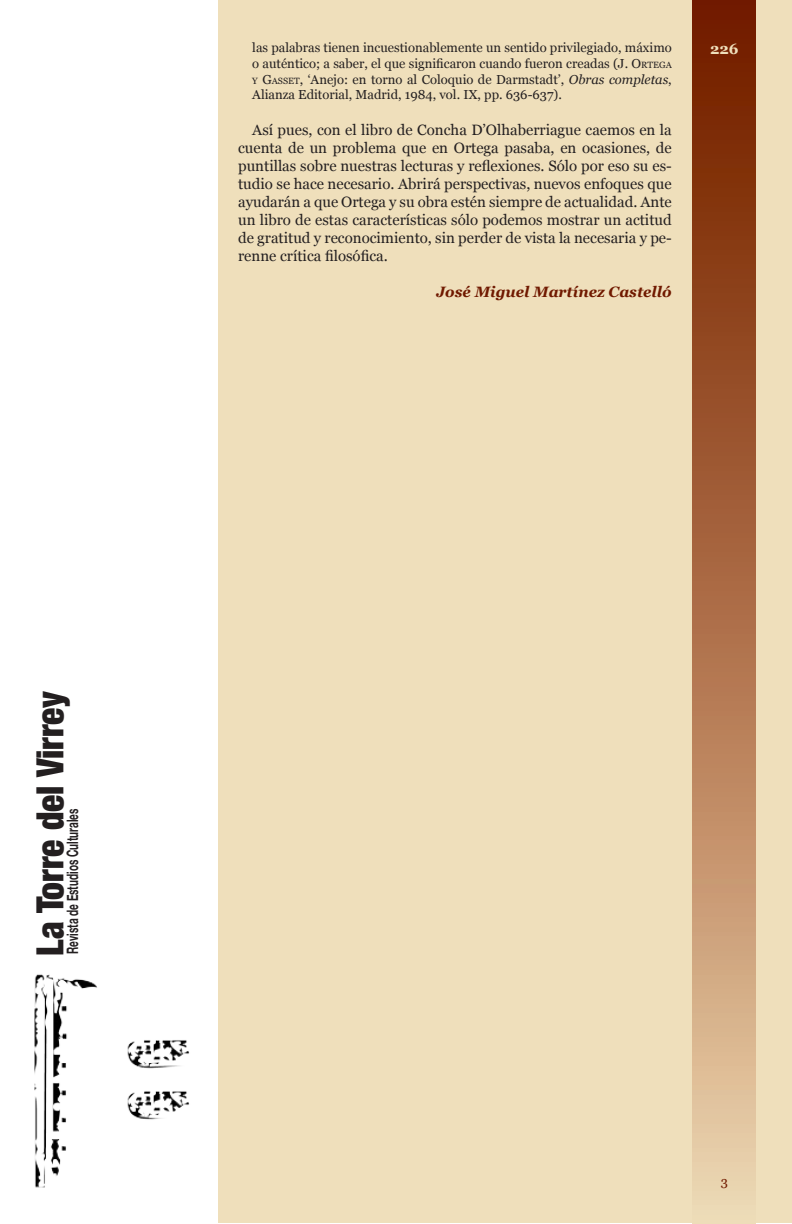
<style>
.page{position:relative;width:792px;height:1224px;background:#fff}
.page>*{position:absolute;margin:0;border:0;box-sizing:border-box;transform-origin:0 0}
.t1{font:900 condensed 37.5px "Helvetica Neue";color:#231f20;scale:.95 1}
.t2{font:700 15.8px "Helvetica Neue";color:#231f20;scale:.63 1}
.Sangría_de_texto_nor{font:15px/18px "Georgia";color:#231f20;text-align:justify}
.t3{font:italic 700 15px "Georgia";color:#701900}
.t4{font:700 15px "Georgia";color:#efdfbb}
.t5{font:13px/15.6px "Georgia";color:#231f20;text-align:justify}
.s1{font-size:9.1px}
.s2{font-style:italic}
</style>
<div class="page">
<div style="left:218px;top:0;width:574px;height:1224px;background:#efdfbb"></div>
<div style="left:693px;top:0;width:63px;height:1224px;background:linear-gradient(to bottom,#6f1300,#edd1ab)"></div>
<img style="left:34px;top:974px;width:156px;height:214px">
<h1 class="t1" style="left:27px;top:956px;width:280px;rotate:-90deg">La Torre del Virrey</h1>
<p class="t2" style="left:63px;top:954px;width:232px;rotate:-90deg">Revista de Estudios Culturales</p>
<p class="t5" style="left:252px;top:40px;width:421px">las palabras tienen incuestionablemente un sentido privilegiado, máximo o auténtico; a saber, el que significaron cuando fueron creadas (J. O<span class="s1">rtega y</span> G<span class="s1">asset</span>, ‘Anejo: en torno al Coloquio de Darmstadt’, <span class="s2">Obras completas</span>, Alianza Editorial, Madrid, 1984, vol. IX, pp. 636-637).</p>
<p class="Sangría_de_texto_nor" style="left:238px;top:121px;width:435px;text-indent:14px">Así pues, con el libro de Concha D’Olhaberriague caemos en la cuenta de un problema que en Ortega pasaba, en ocasiones, de puntillas sobre nuestras lecturas y reflexiones. Sólo por eso su es&shy;tudio se hace necesario. Abrirá perspectivas, nuevos enfoques que ayudarán a que Ortega y su obra estén siempre de actualidad. Ante un libro de estas características sólo podemos mostrar un actitud de gratitud y reconocimiento, sin perder de vista la necesaria y pe&shy;renne crítica filosófica.</p>
<p class="t3" style="left:436px;top:283px;width:237px">José Miguel Martínez Castelló</p>
<p class="t4" style="left:710px;top:40px;width:30px">226</p>
</div>
